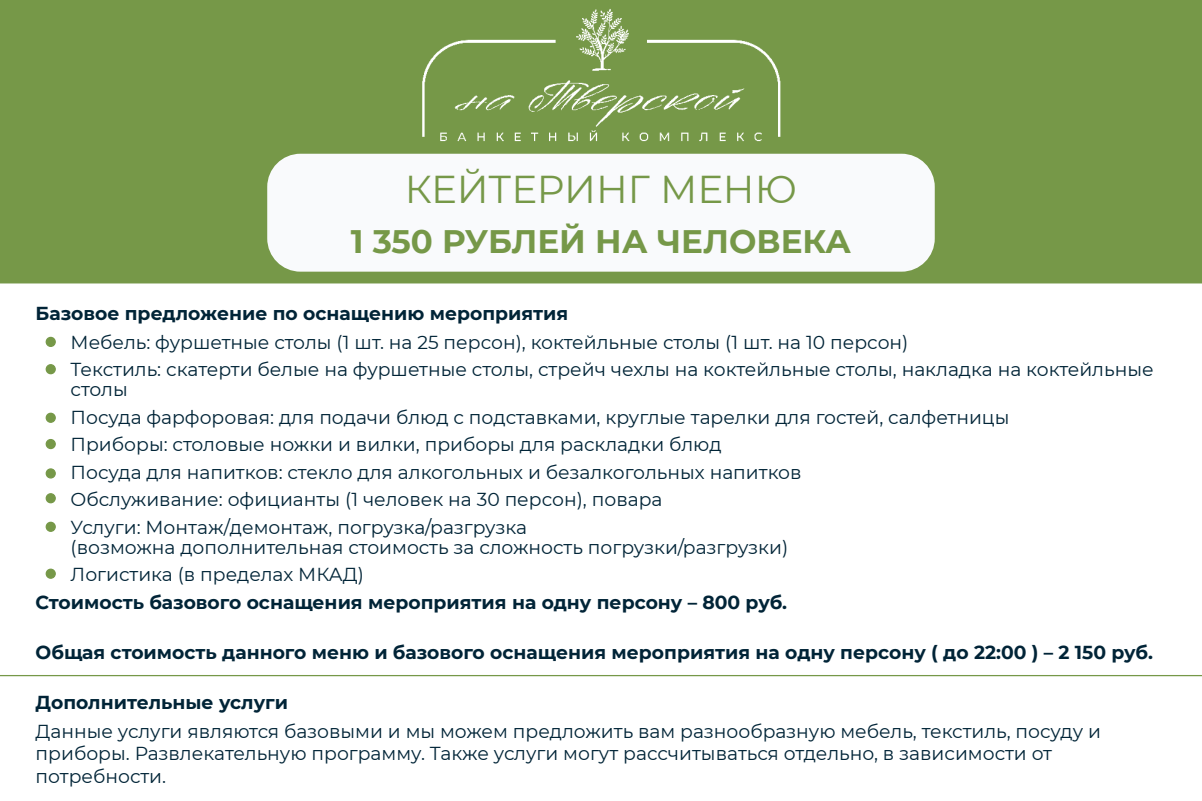
<style>
.page{position:relative;width:1202px;height:801px;background:#fff}
.page>*{position:absolute;margin:0;border:0;box-sizing:border-box;transform-origin:0 0}
.t1{font:38.75px "Montserrat";color:#769848}
.t2{font:700 32.5px "Montserrat";color:#769848}
.t3{font:18.75px/27.5px "Montserrat";color:#012437}
.t4{font:700 18.75px "Montserrat";color:#012437}
</style>
<div class="page">
<div style="left:0;top:0;width:1202px;height:283px;background:#769848"></div>
<img style="left:422px;top:9px;width:359px;height:133px">
<div style="left:267px;top:154px;width:668px;height:117px;background:#f9fafc;border-radius:33px"></div>
<div style="left:46px;top:337px;width:9px;height:9px;background:#769848;border-radius:50%"></div>
<div style="left:46px;top:337px;width:10px;height:10px;border:1px solid #769848;border-radius:50%"></div>
<div style="left:46px;top:364px;width:9px;height:9px;background:#769848;border-radius:50%"></div>
<div style="left:46px;top:364px;width:10px;height:10px;border:1px solid #769848;border-radius:50%"></div>
<div style="left:46px;top:413px;width:9px;height:9px;background:#769848;border-radius:50%"></div>
<div style="left:46px;top:412px;width:10px;height:11px;border:1px solid #769848;border-radius:50%"></div>
<div style="left:46px;top:439px;width:9px;height:9px;background:#769848;border-radius:50%"></div>
<div style="left:46px;top:439px;width:10px;height:10px;border:1px solid #769848;border-radius:50%"></div>
<div style="left:46px;top:469px;width:9px;height:9px;background:#769848;border-radius:50%"></div>
<div style="left:46px;top:468px;width:10px;height:10px;border:1px solid #769848;border-radius:50%"></div>
<div style="left:46px;top:493px;width:9px;height:9px;background:#769848;border-radius:50%"></div>
<div style="left:46px;top:493px;width:10px;height:10px;border:1px solid #769848;border-radius:50%"></div>
<div style="left:46px;top:522px;width:9px;height:9px;background:#769848;border-radius:50%"></div>
<div style="left:46px;top:521px;width:10px;height:11px;border:1px solid #769848;border-radius:50%"></div>
<div style="left:46px;top:569px;width:9px;height:9px;background:#769848;border-radius:50%"></div>
<div style="left:46px;top:568px;width:10px;height:10px;border:1px solid #769848;border-radius:50%"></div>
<hr style="left:0;top:675px;width:1202px;height:1px;background:#769848">
<h1 class="t1" style="left:405px;top:163px;width:394px">КЕЙТЕРИНГ МЕНЮ</h1>
<h2 class="t2" style="left:351px;top:218px;width:502px">1 350 РУБЛЕЙ НА ЧЕЛОВЕКА</h2>
<p class="t4" style="left:36px;top:300px;width:534px">Базовое предложение по оснащению мероприятия</p>
<p class="t3" style="left:71px;top:327px;width:1084px">Мебель: фуршетные столы (1 шт. на 25 персон), коктейльные столы (1 шт. на 10 персон)<br>Текстиль: скатерти белые на фуршетные столы, стрейч чехлы на коктейльные столы, накладка на коктейльные</p>
<p class="t3" style="left:71px;top:375px;width:940px">столы<br>Посуда фарфоровая: для подачи блюд с подставками, круглые тарелки для гостей, салфетницы Приборы: столовые ножки и вилки, приборы для раскладки блюд<br>Посуда для напитков: стекло для алкогольных и безалкогольных напитков<br>Обслуживание: официанты (1 человек на 30 персон), повара<br>Услуги: Монтаж/демонтаж, погрузка/разгрузка</p>
<p class="t3" style="left:71px;top:532px;width:719px">(возможна дополнительная стоимость за сложность погрузки/разгрузки)<br>Логистика (в пределах МКАД)</p>
<p class="t4" style="left:36px;top:588px;width:753px">Стоимость базового оснащения мероприятия на одну персону – 800 руб.</p>
<p class="t4" style="left:36px;top:638px;width:1119px">Общая стоимость данного меню и базового оснащения мероприятия на одну персону ( до 22:00 ) – 2 150 руб.</p>
<p class="t4" style="left:36px;top:688px;width:254px">Дополнительные услуги</p>
<p class="t3" style="left:36px;top:719px;width:1067px;line-height:22.5px">Данные услуги являются базовыми и мы можем предложить вам разнообразную мебель, текстиль, посуду и приборы. Развлекательную программу. Также услуги могут рассчитываться отдельно, в зависимости от потребности.</p>
</div>
